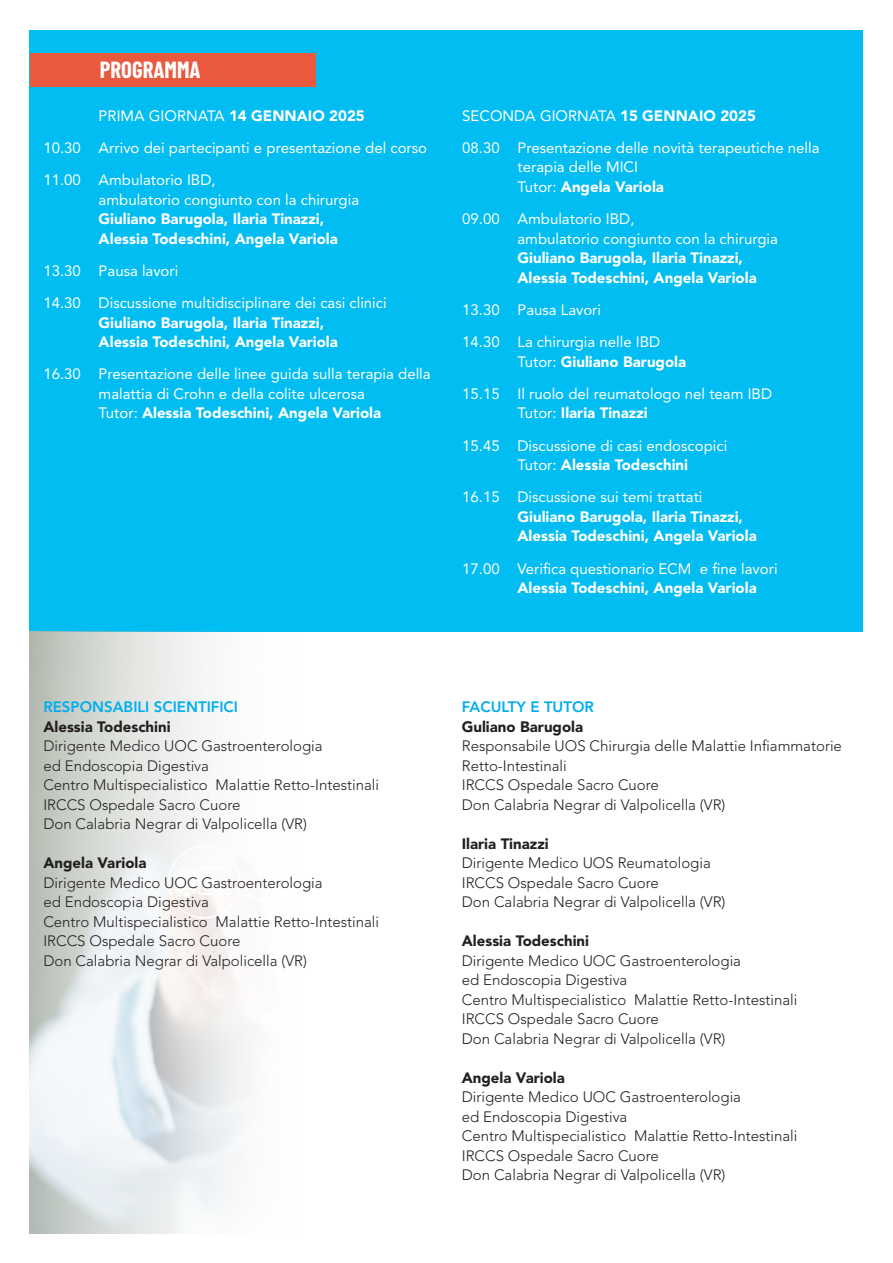
<style>
.page{position:relative;width:893px;height:1263px;background:#fff}
.page>*{position:absolute;margin:0;border:0;box-sizing:border-box;transform-origin:0 0}
.t1{font:700 22.8px "Barlow Condensed";color:#fff}
.t2{font:300 15px/19.5px "Avenir LT Std";color:#231f20}
.t3{font:15px/19.5px "Avenir LT Std";color:#fff}
.t4{font:900 15px/19.5px "Avenir LT Std";color:#fff}
.t5{font:900 15px "Avenir LT Std";color:#231f20}
.t6{font:800 15px "Avenir LT Std";color:#00aeef}
.s1{font-weight:900}
.s2{font-weight:400}
</style>
<div class="page">
<div style="left:30px;top:30px;width:833px;height:601px;background:#01bdf2"></div>
<div style="left:30px;top:53px;width:286px;height:33px;background:#e9593e"></div>
<img style="left:30px;top:631px;width:487px;height:602px">
<p class="t1" style="left:100px;top:54px;width:102px">PROGRAMMA</p>
<p class="t3" style="left:99px;top:106px;width:268px">PRIMA GIORNATA <span class="s1">14 GENNAIO 2025</span></p>
<p class="t3" style="left:43px;top:138px;width:385px">10.30 Arrivo dei partecipanti e presentazione del corso</p>
<p class="t4" style="left:99px;top:170px;width:262px;text-indent:-55px"><span class="s2">11.00 Ambulatorio IBD,<br>ambulatorio congiunto con la chirurgia </span>Giuliano Barugola, Ilaria Tinazzi, Alessia Todeschini, Angela Variola</p>
<p class="t3" style="left:43px;top:261px;width:137px">13.30 Pausa lavori</p>
<p class="t4" style="left:43px;top:293px;width:345px;text-align:center"><span class="s2">14.30 Discussione multidisciplinare dei casi clinici<br></span>Giuliano Barugola, Ilaria Tinazzi,<br>Alessia Todeschini, Angela Variola</p>
<p class="t3" style="left:99px;top:365px;width:334px;text-indent:-55px">16.30 Presentazione delle linee guida sulla terapia della malattia di Crohn e della colite ulcerosa<br>Tutor: <span class="s1">Alessia Todeschini, Angela Variola</span></p>
<p class="t3" style="left:462px;top:106px;width:295px">SECONDA GIORNATA <span class="s1">15 GENNAIO 2025</span></p>
<p class="t3" style="left:517px;top:138px;width:304px;text-indent:-55px">08.30 Presentazione delle novità terapeutiche nella terapia delle MICI<br>Tutor: <span class="s1">Angela Variola</span></p>
<p class="t4" style="left:517px;top:209px;width:262px;text-indent:-55px"><span class="s2">09.00 Ambulatorio IBD,<br>ambulatorio congiunto con la chirurgia </span>Giuliano Barugola, Ilaria Tinazzi, Alessia Todeschini, Angela Variola</p>
<p class="t3" style="left:462px;top:300px;width:140px">13.30 Pausa Lavori</p>
<p class="t3" style="left:517px;top:332px;width:170px;text-indent:-55px">14.30 La chirurgia nelle IBD<br>Tutor: <span class="s1">Giuliano Barugola</span></p>
<p class="t3" style="left:517px;top:384px;width:256px;text-indent:-55px">15.15 Il ruolo del reumatologo nel team IBD<br>Tutor: <span class="s1">Ilaria Tinazzi</span></p>
<p class="t3" style="left:517px;top:436px;width:211px;text-indent:-55px">15.45 Discussione di casi endoscopici<br>Tutor: <span class="s1">Alessia Todeschini</span></p>
<p class="t4" style="left:517px;top:487px;width:241px;text-indent:-55px"><span class="s2">16.15 Discussione sui temi trattati<br></span>Giuliano Barugola, Ilaria Tinazzi,<br>Alessia Todeschini, Angela Variola</p>
<p class="t3" style="left:517px;top:559px;width:262px;text-indent:-55px">17.00 Verifica questionario ECM e fine lavori<br><span class="s1">Alessia Todeschini, Angela Variola</span></p>
<p class="t6" style="left:43px;top:698px;width:196px">RESPONSABILI SCIENTIFICI</p>
<p class="t5" style="left:43px;top:717px;width:129px">Alessia Todeschini</p>
<p class="t2" style="left:43px;top:736px;width:281px">Dirigente Medico UOC Gastroenterologia ed Endoscopia Digestiva</p>
<p class="t2" style="left:43px;top:775px;width:337px">Centro Multispecialistico Malattie Retto-Intestinali</p>
<p class="t2" style="left:43px;top:795px;width:265px">IRCCS Ospedale Sacro Cuore<br>Don Calabria Negrar di Valpolicella (VR)</p>
<p class="t5" style="left:43px;top:854px;width:105px">Angela Variola</p>
<p class="t2" style="left:43px;top:873px;width:281px">Dirigente Medico UOC Gastroenterologia ed Endoscopia Digestiva</p>
<p class="t2" style="left:43px;top:912px;width:337px">Centro Multispecialistico Malattie Retto-Intestinali</p>
<p class="t2" style="left:43px;top:931px;width:265px">IRCCS Ospedale Sacro Cuore<br>Don Calabria Negrar di Valpolicella (VR)</p>
<p class="t6" style="left:462px;top:698px;width:134px">FACULTY E TUTOR</p>
<p class="t5" style="left:462px;top:717px;width:123px">Guliano Barugola</p>
<p class="t2" style="left:462px;top:736px;width:382px">Responsabile UOS Chirurgia delle Malattie Infiammatorie<br>Retto-Intestinali</p>
<p class="t2" style="left:462px;top:775px;width:265px">IRCCS Ospedale Sacro Cuore<br>Don Calabria Negrar di Valpolicella (VR)</p>
<p class="t5" style="left:462px;top:834px;width:88px">Ilaria Tinazzi</p>
<p class="t2" style="left:462px;top:853px;width:250px">Dirigente Medico UOS Reumatologia</p>
<p class="t2" style="left:462px;top:873px;width:265px">IRCCS Ospedale Sacro Cuore<br>Don Calabria Negrar di Valpolicella (VR)</p>
<p class="t5" style="left:462px;top:932px;width:129px">Alessia Todeschini</p>
<p class="t2" style="left:462px;top:951px;width:281px">Dirigente Medico UOC Gastroenterologia ed Endoscopia Digestiva</p>
<p class="t2" style="left:462px;top:990px;width:337px">Centro Multispecialistico Malattie Retto-Intestinali</p>
<p class="t2" style="left:462px;top:1009px;width:265px">IRCCS Ospedale Sacro Cuore<br>Don Calabria Negrar di Valpolicella (VR)</p>
<p class="t5" style="left:462px;top:1068px;width:105px">Angela Variola</p>
<p class="t2" style="left:462px;top:1087px;width:281px">Dirigente Medico UOC Gastroenterologia ed Endoscopia Digestiva</p>
<p class="t2" style="left:462px;top:1126px;width:337px">Centro Multispecialistico Malattie Retto-Intestinali</p>
<p class="t2" style="left:462px;top:1146px;width:265px">IRCCS Ospedale Sacro Cuore<br>Don Calabria Negrar di Valpolicella (VR)</p>
</div>
